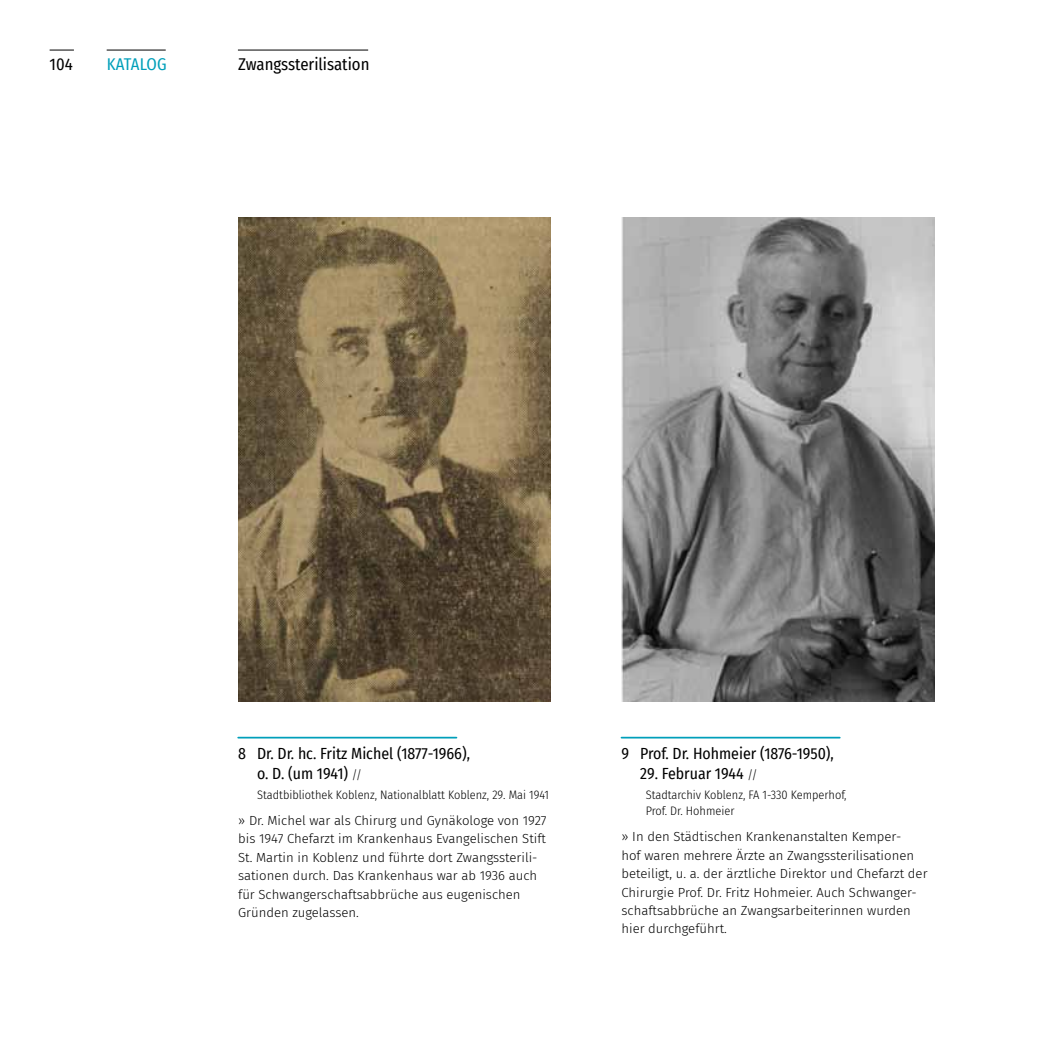
<style>
.page{position:relative;width:1042px;height:1042px;background:#fff}
.page>*{position:absolute;margin:0;border:0;box-sizing:border-box;transform-origin:0 0}
.t1{font:16.62px "Fira Sans Condensed";color:#000}
.t2{font:16.62px "Fira Sans Condensed";letter-spacing:.01em;color:#009fba}
.t3{font:15.75px/20.1px "Fira Sans Condensed";color:#000}
.t4{font:300 13.12px/18.4px "Fira Sans";color:#000}
.t5{font:300 12.25px/15.8px "Fira Sans Condensed";color:#000}
.s1{font-weight:300;font-size:12.25px}
</style>
<div class="page">
<svg style="left:50px;top:50px;width:24px;height:1px"></svg>
<hr style="left:238px;top:50px;width:130px;height:1px;background:#000">
<hr style="left:238px;top:737px;width:218px;height:1px;background:#009fba">
<hr style="left:621px;top:737px;width:219px;height:1px;background:#009fba">
<img style="left:238px;top:218px;width:312px;height:483px">
<img style="left:621px;top:218px;width:313px;height:483px">
<hr style="left:107px;top:50px;width:59px;height:1px;background:#000">
<p class="t1" style="left:50px;top:52px;width:25px">104</p>
<p class="t1" style="left:238px;top:52px;width:133px">Zwangssterilisation</p>
<p class="t2" style="left:107px;top:52px;width:61px">KATALOG</p>
<p class="t3" style="left:257px;top:743px;width:214px;text-indent:-19px">8 Dr. Dr. hc. Fritz Michel (1877-1966), o. D. (um 1941) <span class="s1">//</span></p>
<p class="t5" style="left:257px;top:787px;width:293px">Stadtbibliothek Koblenz, Nationalblatt Koblenz, 29. Mai 1941</p>
<p class="t4" style="left:238px;top:811px;width:310px">» Dr. Michel war als Chirurg und Gynäkologe von 1927 bis 1947 Chefarzt im Krankenhaus Evangelischen Stift St. Martin in Koblenz und führte dort Zwangssterili&shy;sationen durch. Das Krankenhaus war ab 1936 auch für Schwangerschaftsabbrüche aus eugenischen Gründen zugelassen.</p>
<p class="t3" style="left:621px;top:743px;width:214px">9 Prof. Dr. Hohmeier (1876-1950),</p>
<p class="t3" style="left:640px;top:763px;width:119px">29. Februar 1944 <span class="s1">//</span></p>
<p class="t5" style="left:646px;top:787px;width:202px">Stadtarchiv Koblenz, FA 1-330 Kemperhof,<br>Prof. Dr. Hohmeier</p>
<p class="t4" style="left:621px;top:827px;width:308px">» In den Städtischen Krankenanstalten Kemper-<br>hof waren mehrere Ärzte an Zwangssterilisationen beteiligt, u. a. der ärztliche Direktor und Chefarzt der Chirurgie Prof. Dr. Fritz Hohmeier. Auch Schwanger&shy;schaftsabbrüche an Zwangsarbeiterinnen wurden hier durchgeführt.</p>
</div>
